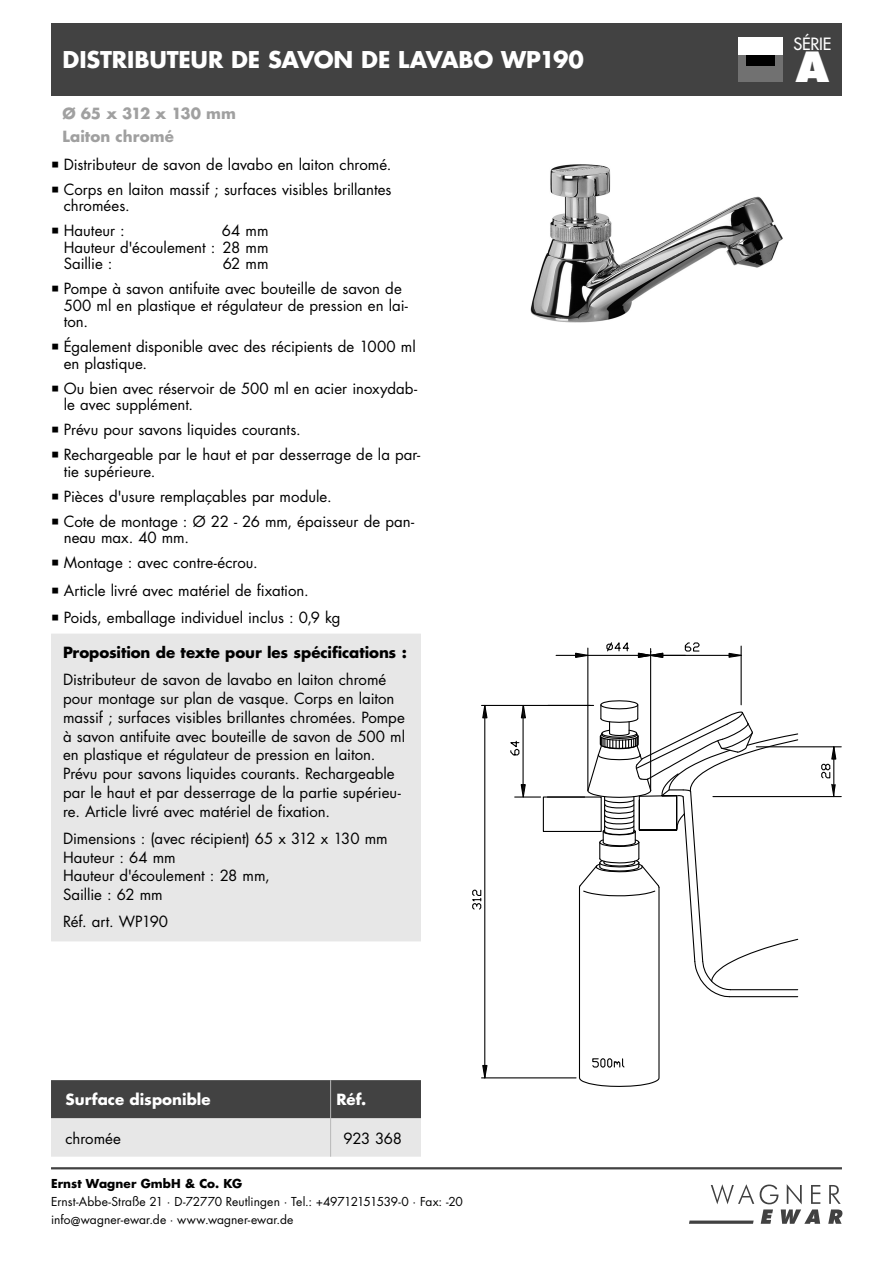
<style>
.page{position:relative;width:893px;height:1263px;background:#fff}
.page>*{position:absolute;margin:0;border:0;box-sizing:border-box;transform-origin:0 0}
.t1{font:800 40.5px "Futura Std";color:#fff}
.t2{font:700 22.5px "Futura Std";letter-spacing:-.01em;color:#fff}
.t3{font:500 16.5px "Futura Std";letter-spacing:-.015em;color:#fff}
.t4{font:15px/18.8px "Futura Std";color:#000}
.t5{font:700 15px "Futura Std";letter-spacing:-.005em;color:#000}
.t6{font:700 15px "Futura Std";letter-spacing:.005em;color:#fff}
.t7{font:700 15px "Futura Std";letter-spacing:-.05em;color:#a0a0a0}
.t8{font:700 15px "Futura Std";color:#a0a0a0}
.t9{font:12px/18px "Futura Std";color:#000}
.t10{font:700 12px "Futura Std";letter-spacing:.01em;color:#000}
</style>
<div class="page">
<svg style="left:689px;top:1184px;width:153px;height:40px"></svg>
<hr style="left:51px;top:1167px;width:791px;height:2px;background:#424242">
<div style="left:51px;top:23px;width:791px;height:73px;background:#424242"></div>
<svg style="left:510px;top:740px;width:10px;height:16px"></svg>
<svg style="left:606px;top:642px;width:23px;height:10px"></svg>
<hr style="left:522px;top:705px;width:2px;height:86px;background:#000">
<hr style="left:556px;top:655px;width:129px;height:1px;background:#000">
<hr style="left:482px;top:705px;width:108px;height:1px;background:#000">
<hr style="left:482px;top:1077px;width:94px;height:1px;background:#000">
<hr style="left:484px;top:705px;width:1px;height:373px;background:#000">
<svg style="left:472px;top:889px;width:10px;height:21px"></svg>
<svg style="left:481px;top:704px;width:7px;height:15px"></svg>
<svg style="left:574px;top:652px;width:20px;height:7px"></svg>
<svg style="left:481px;top:1064px;width:7px;height:15px"></svg>
<svg style="left:520px;top:704px;width:7px;height:15px"></svg>
<svg style="left:578px;top:700px;width:221px;height:387px"></svg>
<hr style="left:729px;top:996px;width:69px;height:1px;background:#000">
<svg style="left:542px;top:796px;width:257px;height:195px"></svg>
<svg style="left:684px;top:642px;width:16px;height:10px"></svg>
<hr style="left:651px;top:655px;width:90px;height:1px;background:#000">
<hr style="left:741px;top:646px;width:1px;height:59px;background:#000">
<svg style="left:728px;top:652px;width:14px;height:6px"></svg>
<svg style="left:515px;top:783px;width:26px;height:15px"></svg>
<hr style="left:713px;top:796px;width:128px;height:1px;background:#000">
<hr style="left:756px;top:746px;width:85px;height:1px;background:#000">
<svg style="left:821px;top:746px;width:16px;height:52px"></svg>
<hr style="left:587px;top:648px;width:1px;height:142px;background:#000">
<hr style="left:650px;top:648px;width:1px;height:142px;background:#000">
<svg style="left:637px;top:652px;width:27px;height:7px"></svg>
<img style="left:530px;top:164px;width:253px;height:158px">
<div style="left:738px;top:37px;width:45px;height:45px;background:#fff"></div>
<div style="left:738px;top:55px;width:45px;height:27px;background:#717171"></div>
<div style="left:746px;top:55px;width:29px;height:11px;background:#000"></div>
<svg style="left:51px;top:1080px;width:370px;height:77px;background:#959595"></svg>
<hr style="left:330px;top:1080px;width:1px;height:38px;background:#b8b8b8">
<hr style="left:330px;top:1118px;width:1px;height:39px;background:#b8b8b8">
<div style="left:57px;top:640px;width:358px;height:295px;background:#e7e7e7"></div>
<div style="left:51px;top:634px;width:370px;height:307px;border:12px solid #e7e7e7"></div>
<h2 class="t2" style="left:63px;top:49px;width:523px">DISTRIBUTEUR DE SAVON DE LAVABO WP190</h2>
<p class="t7" style="left:63px;top:106px;width:175px">Ø 65 x 312 x 130 mm</p>
<p class="t8" style="left:63px;top:129px;width:113px">Laiton chromé</p>
<p class="t4" style="left:64px;top:153px;width:329px;line-height:25px">Distributeur de savon de lavabo en laiton chromé.<br>Corps en laiton massif ; surfaces visibles brillantes</p>
<p class="t4" style="left:64px;top:194px;width:67px;line-height:25px">chromées.<br>Hauteur :</p>
<p class="t4" style="left:64px;top:224px;width:206px;line-height:16.5px;text-align:justify;text-indent:158px">64 mm Hauteur d'écoulement : 28 mm Saillie :</p>
<p class="t4" style="left:64px;top:252px;width:340px;line-height:25px;text-indent:159px">62 mm<br>Pompe à savon antifuite avec bouteille de savon de</p>
<p class="t4" style="left:64px;top:298px;width:346px;line-height:16.5px">500 ml en plastique et régulateur de pression en lai&shy;ton.</p>
<p class="t4" style="left:64px;top:340px;width:353px;line-height:16.5px">Également disponible avec des récipients de 1000 ml en plastique.</p>
<p class="t4" style="left:64px;top:381px;width:355px;line-height:16.5px">Ou bien avec réservoir de 500 ml en acier inoxydab&shy;le avec supplément.</p>
<p class="t4" style="left:64px;top:418px;width:358px;line-height:25px">Prévu pour savons liquides courants.<br>Rechargeable par le haut et par desserrage de la par-</p>
<p class="t4" style="left:64px;top:460px;width:352px;line-height:25px">tie supérieure.<br>Pièces d'usure remplaçables par module.<br>Cote de montage : Ø 22 - 26 mm, épaisseur de pan-</p>
<p class="t4" style="left:64px;top:526px;width:195px;line-height:25px">neau max. 40 mm.<br>Montage : avec contre-écrou.</p>
<p class="t4" style="left:64px;top:578px;width:278px;line-height:27.3px">Article livré avec matériel de fixation.<br>Poids, emballage individuel inclus : 0,9 kg</p>
<p class="t5" style="left:63px;top:645px;width:345px">Proposition de texte pour les spécifications :</p>
<p class="t4" style="left:63px;top:671px;width:344px">Distributeur de savon de lavabo en laiton chromé pour montage sur plan de vasque. Corps en laiton massif ; surfaces visibles brillantes chromées. Pompe à savon antifuite avec bouteille de savon de 500 ml en plastique et régulateur de pression en laiton.<br>Prévu pour savons liquides courants. Rechargeable par le haut et par desserrage de la partie supérieu&shy;re. Article livré avec matériel de fixation.</p>
<p class="t4" style="left:63px;top:830px;width:326px">Dimensions : (avec récipient) 65 x 312 x 130 mm<br>Hauteur : 64 mm<br>Hauteur d'écoulement : 28 mm,<br>Saillie : 62 mm</p>
<p class="t4" style="left:63px;top:913px;width:107px">Réf. art. WP190</p>
<p class="t6" style="left:65px;top:1093px;width:147px">Surface disponible</p>
<p class="t6" style="left:337px;top:1093px;width:31px">Réf.</p>
<p class="t4" style="left:65px;top:1130px;width:57px">chromée</p>
<p class="t4" style="left:343px;top:1130px;width:60px">923 368</p>
<p class="t10" style="left:51px;top:1178px;width:193px">Ernst Wagner GmbH &amp; Co. KG</p>
<p class="t9" style="left:51px;top:1194px;width:413px">Ernst-Abbe-Straße 21 · D-72770 Reutlingen · Tel.: +49712151539-0 · Fax: -20 info@wagner-ewar.de · www.wagner-ewar.de</p>
<p class="t3" style="left:793px;top:35px;width:39px">SÉRIE</p>
<h1 class="t1" style="left:796px;top:44px;width:35px">A</h1>
</div>
